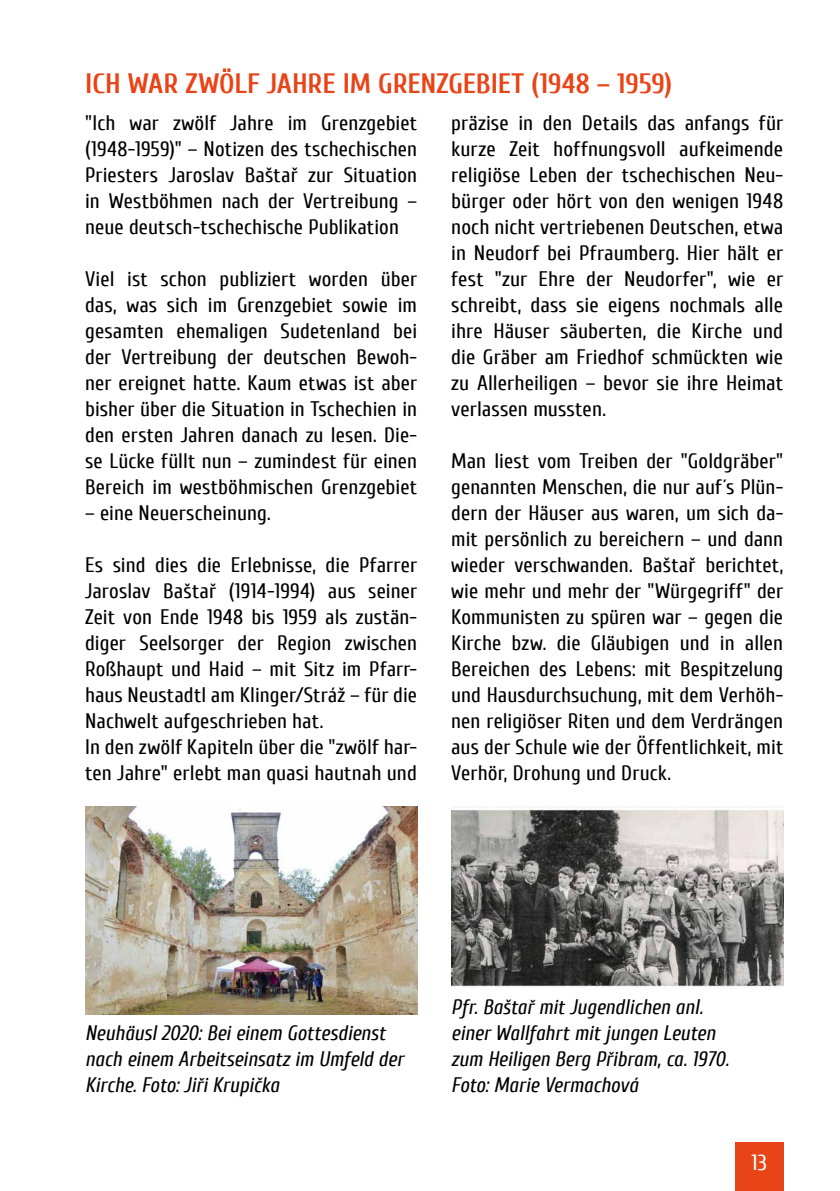
<style>
.page{position:relative;width:840px;height:1191px;background:#fff}
.page>*{position:absolute;margin:0;border:0;box-sizing:border-box;transform-origin:0 0}
.t1{font:700 28px "Cuprum";letter-spacing:-.005em;color:#e84418}
.t2{font:22px "Cuprum";color:#fff}
.t3{font:21px/26px "Cuprum";letter-spacing:.005em;color:#000;text-align:justify}
.t4{font:italic 21px/26px "Cuprum";color:#000}
</style>
<div class="page">
<div style="left:734px;top:1142px;width:48px;height:49px;background:#e84418"></div>
<img style="left:85px;top:806px;width:332px;height:208px">
<img style="left:451px;top:806px;width:331px;height:181px">
<h1 class="t1" style="left:85px;top:68px;width:588px">ICH WAR ZWÖLF JAHRE IM GRENZGEBIET (1948 – 1959)</h1>
<p class="t3" style="left:85px;top:110px;width:333px">"Ich war zwölf Jahre im Grenzgebiet (1948-1959)" – Notizen des tschechischen Priesters Jaroslav Baštař zur Situation in Westböhmen nach der Vertreibung – neue deutsch-tschechische Publikation</p>
<p class="t3" style="left:85px;top:266px;width:333px">Viel ist schon publiziert worden über das, was sich im Grenzgebiet sowie im gesamten ehemaligen Sudetenland bei der Vertreibung der deutschen Bewoh&shy;ner ereignet hatte. Kaum etwas ist aber bisher über die Situation in Tschechien in den ersten Jahren danach zu lesen. Die&shy;se Lücke füllt nun – zumindest für einen Bereich im westböhmischen Grenzgebiet</p>
<p class="t3" style="left:85px;top:500px;width:185px">– eine Neuerscheinung.</p>
<p class="t3" style="left:85px;top:552px;width:333px;text-align:left">Es sind dies die Erlebnisse, die Pfarrer Jaroslav Baštař (1914-1994) aus seiner Zeit von Ende 1948 bis 1959 als zustän&shy;diger Seelsorger der Region zwischen Roßhaupt und Haid – mit Sitz im Pfarr&shy;haus Neustadtl am Klinger/Stráž – für die Nachwelt aufgeschrieben hat.<br>In den zwölf Kapiteln über die "zwölf har&shy;ten Jahre" erlebt man quasi hautnah und</p>
<p class="t3" style="left:451px;top:110px;width:333px">präzise in den Details das anfangs für kurze Zeit hoffnungsvoll aufkeimende religiöse Leben der tschechischen Neu&shy;bürger oder hört von den wenigen 1948 noch nicht vertriebenen Deutschen, etwa in Neudorf bei Pfraumberg. Hier hält er fest "zur Ehre der Neudorfer", wie er schreibt, dass sie eigens nochmals alle ihre Häuser säuberten, die Kirche und die Gräber am Friedhof schmückten wie zu Allerheiligen – bevor sie ihre Heimat verlassen mussten.</p>
<p class="t3" style="left:451px;top:448px;width:333px">Man liest vom Treiben der "Goldgräber" genannten Menschen, die nur auf´s Plün&shy;dern der Häuser aus waren, um sich da&shy;mit persönlich zu bereichern – und dann wieder verschwanden. Baštař berichtet, wie mehr und mehr der "Würgegriff" der Kommunisten zu spüren war – gegen die Kirche bzw. die Gläubigen und in allen Bereichen des Lebens: mit Bespitzelung und Hausdurchsuchung, mit dem Verhöh&shy;nen religiöser Riten und dem Verdrängen aus der Schule wie der Öffentlichkeit, mit Verhör, Drohung und Druck.</p>
<p class="t4" style="left:85px;top:1020px;width:320px">Neuhäusl 2020: Bei einem Gottesdienst nach einem Arbeitseinsatz im Umfeld der<br>Kirche. Foto: Jiři Krupička</p>
<p class="t4" style="left:451px;top:994px;width:279px">Pfr. Baštař mit Jugendlichen anl. einer Wallfahrt mit jungen Leuten zum Heiligen Berg Přibram, ca. 1970.<br>Foto: Marie Vermachová</p>
<p class="t2" style="left:750px;top:1150px;width:17px">13</p>
</div>
